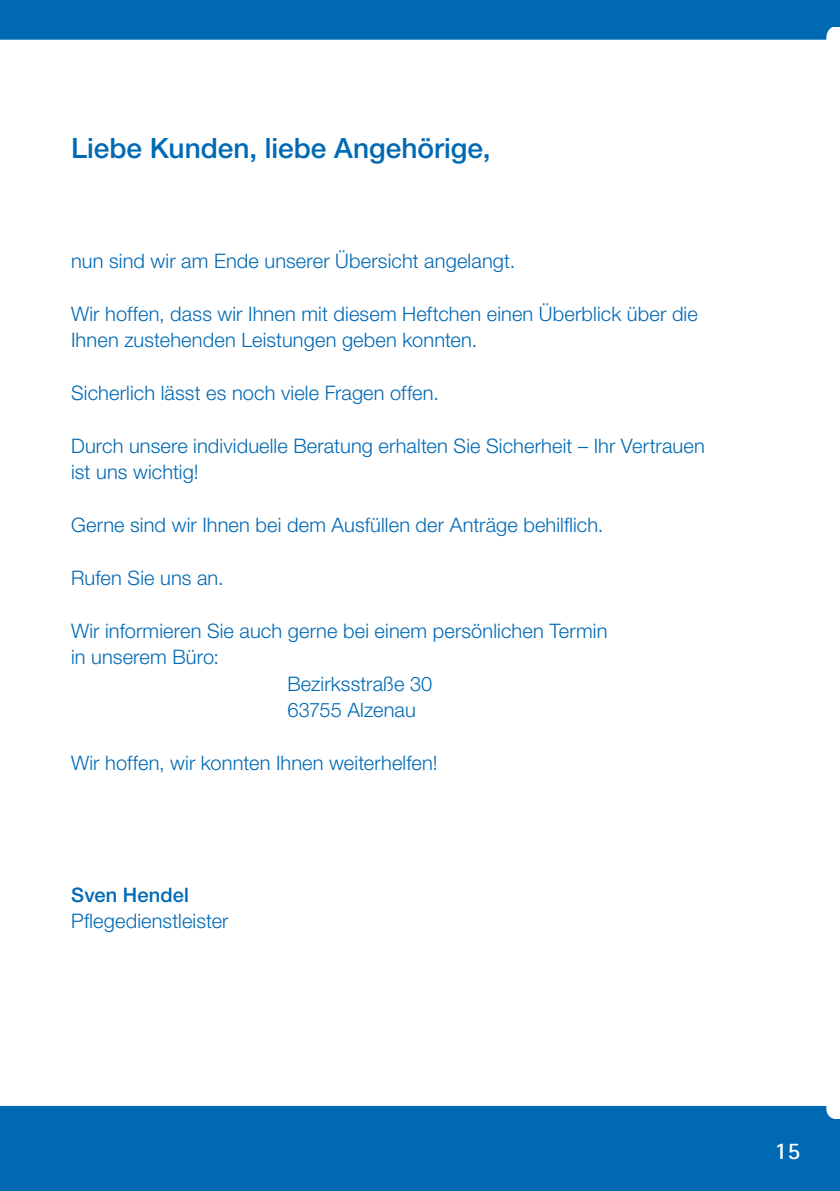
<style>
.page{position:relative;width:840px;height:1191px;background:#fff}
.page>*{position:absolute;margin:0;border:0;box-sizing:border-box;transform-origin:0 0}
.t1{font:500 28px "Helvetica Neue LT";color:#0069b4}
.t2{font:700 24px "Rotis Sans Serif";color:#fff}
.t3{font:300 20px/26.4px "Helvetica Neue LT";letter-spacing:.005em;color:#0069b4}
.t4{font:500 20px "Helvetica Neue LT";letter-spacing:.01em;color:#0069b4}
</style>
<div class="page">
<div style="left:0;top:1106px;width:839px;height:85px;background:#0069b4"></div>
<div style="left:0;top:0;width:839px;height:40px;background:#0069b4"></div>
<h1 class="t1" style="left:71px;top:131px;width:421px">Liebe Kunden, liebe Angehörige,</h1>
<p class="t3" style="left:71px;top:247px;width:445px">nun sind wir am Ende unserer Übersicht angelangt.</p>
<p class="t3" style="left:71px;top:300px;width:628px">Wir hoffen, dass wir Ihnen mit diesem Heftchen einen Überblick über die<br>Ihnen zustehenden Leistungen geben konnten.</p>
<p class="t3" style="left:71px;top:379px;width:369px">Sicherlich lässt es noch viele Fragen offen.</p>
<p class="t3" style="left:71px;top:432px;width:634px">Durch unsere individuelle Beratung erhalten Sie Sicherheit – Ihr Vertrauen ist uns wichtig!</p>
<p class="t3" style="left:71px;top:511px;width:533px">Gerne sind wir Ihnen bei dem Ausfüllen der Anträge behilflich.</p>
<p class="t3" style="left:71px;top:564px;width:154px">Rufen Sie uns an.</p>
<p class="t3" style="left:71px;top:617px;width:537px">Wir informieren Sie auch gerne bei einem persönlichen Termin</p>
<p class="t3" style="left:71px;top:643px;width:149px">in unserem Büro:</p>
<p class="t3" style="left:287px;top:670px;width:146px">Bezirksstraße 30</p>
<p class="t3" style="left:287px;top:696px;width:130px">63755 Alzenau</p>
<p class="t3" style="left:71px;top:749px;width:368px">Wir hoffen, wir konnten Ihnen weiterhelfen!</p>
<p class="t4" style="left:71px;top:882px;width:119px">Sven Hendel</p>
<p class="t3" style="left:71px;top:907px;width:159px">Pflegedienstleister</p>
<p class="t2" style="left:774px;top:1135px;width:27px">15</p>
</div>
